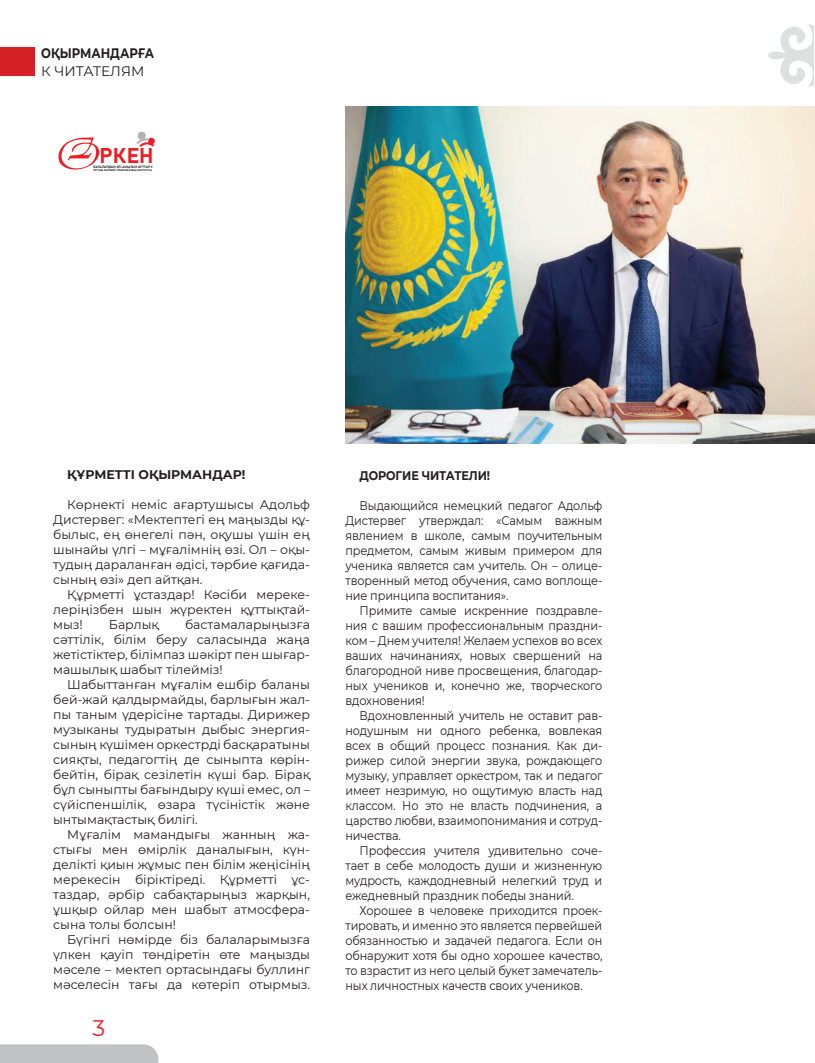
<style>
.page{position:relative;width:815px;height:1063px;background:#fff}
.page>*{position:absolute;margin:0;border:0;box-sizing:border-box;transform-origin:0 0}
.t1{font:22.5px "Montserrat Alternates";color:#e81e24}
.t2{font:21.12px "Bahnschrift";color:#ee1d23}
.t3{font:700 13.75px "Montserrat";color:#231f20;scale:.85 1}
.t4{font:13.75px "Montserrat";color:#231f20}
.t5{font:12.5px/15px "Montserrat";letter-spacing:-.01em;color:#231f20;text-align:justify;scale:.9 1}
.t6{font:12.5px/15px "Montserrat";letter-spacing:-.01em;color:#231f20;text-align:justify}
.t7{font:700 12.5px "Montserrat";letter-spacing:-.01em;color:#231f20}
.t8{font:700 12.5px "Montserrat";letter-spacing:-.01em;color:#231f20;scale:.9 1}
.t9{font:3.25px "Bahnschrift";color:#231f20}
.t10{font:2.62px "Bahnschrift";color:#231f20}
</style>
<div class="page">
<div style="left:1px;top:1044px;width:157px;height:19px;background:#c1c2c4"></div>
<svg style="left:768px;top:24px;width:46px;height:63px"></svg>
<div style="left:0;top:47px;width:34px;height:29px;background:#d52026"></div>
<svg style="left:58px;top:137px;width:41px;height:33px"></svg>
<svg style="left:136px;top:131px;width:19px;height:16px"></svg>
<img style="left:0;top:1px;width:1px;height:1062px">
<img style="left:345px;top:106px;width:469px;height:338px">
<p class="t3" style="left:41px;top:44px;width:135px">ОҚЫРМАНДАРҒА</p>
<p class="t4" style="left:41px;top:62px;width:105px">К ЧИТАТЕЛЯМ</p>
<h2 class="t2" style="left:100px;top:139px;width:56px">РКЕН</h2>
<p class="t10" style="left:93px;top:168px;width:60px">ҰЛТТЫҚ ҒЫЛЫМИ-ПРАКТИКАЛЫҚ ИНСТИТУТЫ</p>
<p class="t9" style="left:93px;top:164px;width:61px">БАЛАЛАРДЫҢ ӘЛ-АУҚАТЫН АРТТЫРУ</p>
<p class="t7" style="left:67px;top:466px;width:180px">ҚҰРМЕТТІ ОҚЫРМАНДАР!</p>
<p class="t6" style="left:53px;top:497px;width:258px;text-indent:14px">Көрнекті неміс ағартушысы Адольф Дистервег: «Мектептегі ең маңызды құ&shy;былыс, ең өнегелі пән, оқушы үшін ең шынайы үлгі – мұғалімнің өзі. Ол – оқы&shy;тудың дараланған әдісі, тәрбие қағида&shy;сының өзі» деп айтқан.</p>
<p class="t6" style="left:53px;top:587px;width:258px;text-indent:14px">Құрметті ұстаздар! Кәсіби мереке&shy;леріңізбен шын жүректен құттықтай&shy;мыз!</p>
<p class="t6" style="left:53px;top:617px;width:258px;text-indent:132px">бастамаларыңызға сәттілік, білім беру саласында жаңа жетістіктер, білімпаз шәкірт пен шығар&shy;машылық шабыт тілейміз!</p>
<p class="t6" style="left:53px;top:677px;width:258px;text-indent:14px">Шабыттанған мұғалім ешбір баланы бей-жай қалдырмайды, барлығын жал&shy;пы таным үдерісіне тартады. Дирижер музыканы тудыратын дыбыс энергия&shy;сының күшімен оркестрді басқаратыны сияқты, педагогтің де сыныпта көрін&shy;бейтін, бірақ сезілетін күші бар. Бірақ бұл сыныпты бағындыру күші емес, ол – сүйіспеншілік, өзара түсіністік және ынтымақтастық билігі.</p>
<p class="t6" style="left:53px;top:827px;width:258px;text-indent:14px">Мұғалім мамандығы жанның жа&shy;стығы мен өмірлік даналығын, күн&shy;делікті қиын жұмыс пен білім жеңісінің мерекесін біріктіреді. Құрметті ұс&shy;таздар, әрбір сабақтарыңыз жарқын, ұшқыр ойлар мен шабыт атмосфера&shy;сына толы болсын!</p>
<p class="t6" style="left:53px;top:932px;width:258px;text-indent:14px">Бүгінгі нөмірде біз балаларымызға үлкен қауіп төндіретін өте маңызды мәселе – мектеп ортасындағы буллинг мәселесін тағы да көтеріп отырмыз.</p>
<p class="t6" style="left:109px;top:617px;width:51px">Барлық</p>
<h1 class="t1" style="left:93px;top:1012px;width:14px">3</h1>
<p class="t8" style="left:360px;top:466px;width:147px">ДОРОГИЕ ЧИТАТЕЛИ!</p>
<p class="t5" style="left:345px;top:497px;width:287px;text-indent:14px">Выдающийся немецкий педагог Адольф Дистервег утверждал: «Самым важным явлением в школе, самым поучительным предметом, самым живым примером для ученика является сам учитель. Он – олице&shy;творенный метод обучения, само воплоще&shy;ние принципа воспитания».</p>
<p class="t5" style="left:345px;top:602px;width:287px;text-indent:14px">Примите самые искренние поздравле&shy;ния с вашим профессиональным праздни&shy;ком – Днем учителя! Желаем успехов во всех ваших начинаниях, новых свершений на благородной ниве просвещения, благодар&shy;ных учеников и, конечно же, творческого вдохновения!</p>
<p class="t5" style="left:345px;top:707px;width:287px;text-indent:14px">Вдохновленный учитель не оставит рав&shy;нодушным ни одного ребенка, вовлекая всех в общий процесс познания. Как ди&shy;рижер силой энергии звука, рождающего музыку, управляет оркестром, так и педагог имеет незримую, но ощутимую власть над классом. Но это не власть подчинения, а царство любви, взаимопонимания и сотруд&shy;ничества.</p>
<p class="t5" style="left:345px;top:842px;width:287px;text-indent:14px">Профессия учителя удивительно соче&shy;тает в себе молодость души и жизненную мудрость, каждодневный нелегкий труд и ежедневный праздник победы знаний.</p>
<p class="t5" style="left:345px;top:902px;width:287px;text-indent:14px">Хорошее в человеке приходится проек&shy;тировать, и именно это является первейшей обязанностью и задачей педагога. Если он обнаружит хотя бы одно хорошее качество, то взрастит из него целый букет замечатель&shy;ных личностных качеств своих учеников.</p>
</div>
